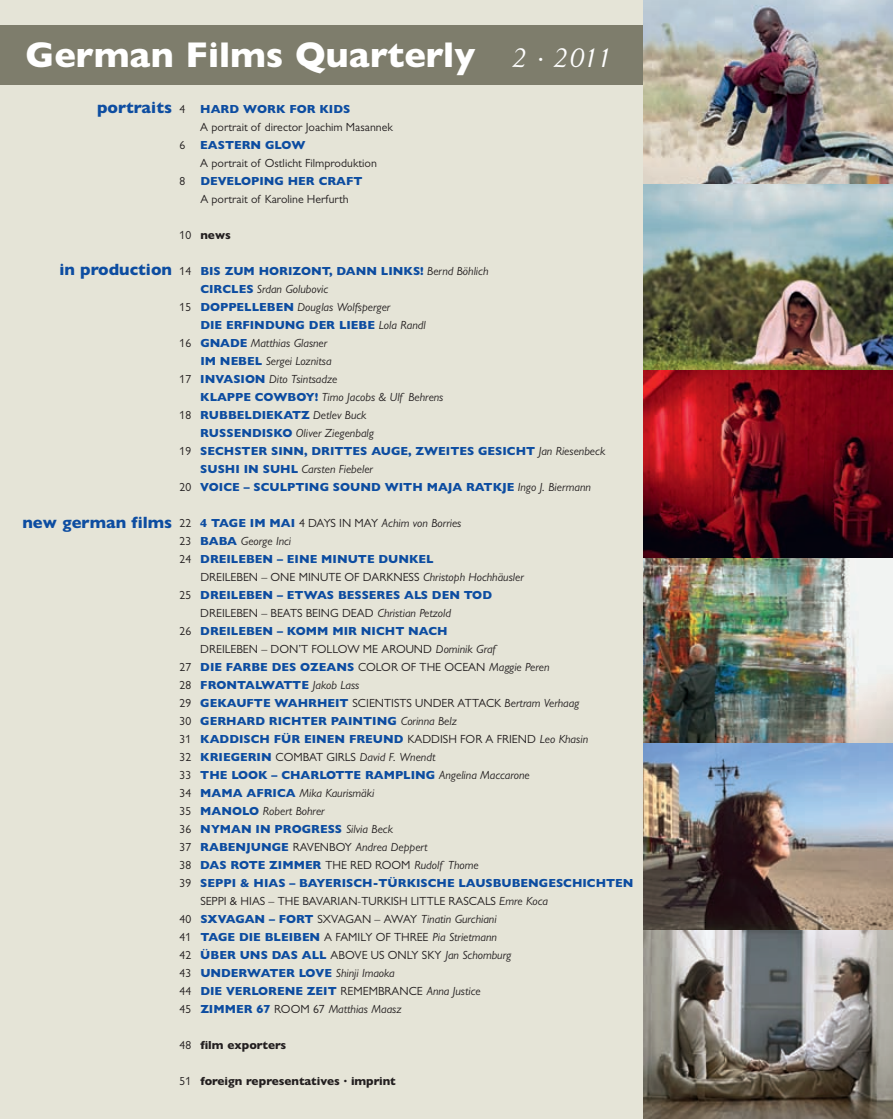
<style>
.page{position:relative;width:893px;height:1119px;background:#fff}
.page>*{position:absolute;margin:0;border:0;box-sizing:border-box;transform-origin:0 0}
.t1{font:800 36.15px "Gill Alt One";color:#fff}
.t2{font:800 16.5px "Gill Alt One";color:#0d4da1}
.t3{font:800 11.85px/18px "Gill Alt One";color:#0d4da1}
.t4{font:11.85px "Gill Alt One";color:#231f20}
.t5{font:800 11.85px "Gill Alt One";color:#231f20}
.t6{font:11.7px/18px "Gill Alt One";color:#231f20;text-align:justify}
.s1{font-family:"Daily News BQ";font-weight:400;font-style:italic;font-size:26.25px}
.s2{font-weight:400;font-style:italic;color:#231f20}
.s3{font-weight:400;color:#231f20}
</style>
<div class="page">
<div style="left:0;top:0;width:643px;height:1118px;background:#e5e4d7"></div>
<div style="left:0;top:26px;width:643px;height:59px;background:#7e7d6c"></div>
<img style="left:643px;top:0;width:250px;height:184px">
<img style="left:643px;top:184px;width:250px;height:187px">
<img style="left:643px;top:557px;width:250px;height:186px">
<img style="left:643px;top:743px;width:250px;height:187px">
<svg style="left:643px;top:930px;width:250px;height:188px;background:#85817b"></svg>
<svg style="left:643px;top:371px;width:250px;height:186px;background:#6f0916"></svg>
<h1 class="t1" style="left:26px;top:42px;width:587px">German Films Quarterly <span class="s1">2 · 2011</span></h1>
<h2 class="t2" style="left:97px;top:102px;width:77px">portraits</h2>
<p class="t6" style="left:180px;top:101px;width:7px">4</p>
<p class="t6" style="left:180px;top:137px;width:7px">6</p>
<p class="t6" style="left:180px;top:173px;width:7px">8</p>
<h2 class="t2" style="left:59px;top:264px;width:114px">in production</h2>
<h2 class="t2" style="left:22px;top:516px;width:151px">new german films</h2>
<p class="t6" style="left:180px;top:227px;width:13px">10</p>
<p class="t6" style="left:180px;top:263px;width:13px">14</p>
<p class="t6" style="left:180px;top:299px;width:13px">15</p>
<p class="t6" style="left:180px;top:335px;width:13px">16</p>
<p class="t6" style="left:180px;top:371px;width:13px">17</p>
<p class="t6" style="left:180px;top:407px;width:13px">18</p>
<p class="t6" style="left:180px;top:443px;width:13px">19</p>
<p class="t6" style="left:180px;top:479px;width:13px">20</p>
<p class="t6" style="left:180px;top:515px;width:13px">22<br>23<br>24</p>
<p class="t6" style="left:180px;top:587px;width:13px">25</p>
<p class="t6" style="left:180px;top:623px;width:13px">26</p>
<p class="t6" style="left:180px;top:659px;width:13px">27<br>28<br>29<br>30<br>31<br>32<br>33<br>34<br>35<br>36<br>37<br>38<br>39</p>
<p class="t6" style="left:180px;top:911px;width:13px">40<br>41<br>42<br>43<br>44<br>45</p>
<p class="t6" style="left:180px;top:1037px;width:13px">48</p>
<p class="t6" style="left:180px;top:1073px;width:13px">51</p>
<p class="t3" style="left:200px;top:101px;width:152px">HARD WORK FOR KIDS</p>
<p class="t4" style="left:200px;top:122px;width:194px">A portrait of director Joachim Masannek</p>
<p class="t3" style="left:200px;top:137px;width:107px">EASTERN GLOW</p>
<p class="t4" style="left:200px;top:158px;width:178px">A portrait of Ostlicht Filmproduktion</p>
<p class="t3" style="left:200px;top:173px;width:164px">DEVELOPING HER CRAFT</p>
<p class="t4" style="left:200px;top:194px;width:150px">A portrait of Karoline Herfurth</p>
<p class="t5" style="left:200px;top:231px;width:32px">news</p>
<p class="t3" style="left:200px;top:263px;width:407px">BIS ZUM HORIZONT, DANN LINKS! <span class="s2">Bernd Böhlich<br></span>CIRCLES <span class="s2">Srdan Golubovic<br></span>DOPPELLEBEN <span class="s2">Douglas Wolfsperger<br></span>DIE ERFINDUNG DER LIEBE <span class="s2">Lola Randl<br></span>GNADE <span class="s2">Matthias Glasner<br></span>IM NEBEL <span class="s2">Sergei Loznitsa<br></span>INVASION <span class="s2">Dito Tsintsadze<br></span>KLAPPE COWBOY! <span class="s2">Timo Jacobs &amp; Ulf Behrens<br></span>RUBBELDIEKATZ <span class="s2">Detlev Buck<br></span>RUSSENDISKO <span class="s2">Oliver Ziegenbalg<br></span>SECHSTER SINN, DRITTES AUGE, ZWEITES GESICHT <span class="s2">Jan Riesenbeck </span>SUSHI IN SUHL <span class="s2">Carsten Fiebeler<br></span>VOICE – SCULPTING SOUND WITH MAJA RATKJE <span class="s2">Ingo J. Biermann</span></p>
<p class="t3" style="left:200px;top:515px;width:435px">4 TAGE IM MAI <span class="s3">4 DAYS IN MAY</span> <span class="s2">Achim von Borries<br></span>BABA <span class="s2">George Inci<br></span>DREILEBEN – EINE MINUTE DUNKEL<br><span class="s3">DREILEBEN – ONE MINUTE OF DARKNESS</span> <span class="s2">Christoph Hochhäusler<br></span>DREILEBEN – ETWAS BESSERES ALS DEN TOD<br><span class="s3">DREILEBEN – BEATS BEING DEAD</span> <span class="s2">Christian Petzold<br></span>DREILEBEN – KOMM MIR NICHT NACH<br><span class="s3">DREILEBEN – DON’T FOLLOW ME AROUND</span> <span class="s2">Dominik Graf<br></span>DIE FARBE DES OZEANS <span class="s3">COLOR OF THE OCEAN</span> <span class="s2">Maggie Peren </span>FRONTALWATTE <span class="s2">Jakob Lass<br></span>GEKAUFTE WAHRHEIT <span class="s3">SCIENTISTS UNDER ATTACK</span> <span class="s2">Bertram Verhaag </span>GERHARD RICHTER PAINTING <span class="s2">Corinna Belz<br></span>KADDISCH FÜR EINEN FREUND <span class="s3">KADDISH FOR A FRIEND</span> <span class="s2">Leo Khasin </span>KRIEGERIN <span class="s3">COMBAT GIRLS</span> <span class="s2">David F. Wnendt<br></span>THE LOOK – CHARLOTTE RAMPLING <span class="s2">Angelina Maccarone<br></span>MAMA AFRICA <span class="s2">Mika Kaurismäki<br></span>MANOLO <span class="s2">Robert Bohrer<br></span>NYMAN IN PROGRESS <span class="s2">Silvia Beck<br></span>RABENJUNGE <span class="s3">RAVENBOY</span> <span class="s2">Andrea Deppert<br></span>DAS ROTE ZIMMER <span class="s3">THE RED ROOM</span> <span class="s2">Rudolf Thome<br></span>SEPPI &amp; HIAS – BAYERISCH-TÜRKISCHE LAUSBUBENGESCHICHTEN <span class="s3">SEPPI &amp; HIAS – THE BAVARIAN-TURKISH LITTLE RASCALS</span> <span class="s2">Emre Koca<br></span>SXVAGAN – FORT <span class="s3">SXVAGAN – AWAY</span> <span class="s2">Tinatin Gurchiani<br></span>TAGE DIE BLEIBEN <span class="s3">A FAMILY OF THREE</span> <span class="s2">Pia Strietmann<br></span>ÜBER UNS DAS ALL <span class="s3">ABOVE US ONLY SKY</span> <span class="s2">Jan Schomburg<br></span>UNDERWATER LOVE <span class="s2">Shinji Imaoka<br></span>DIE VERLORENE ZEIT <span class="s3">REMEMBRANCE</span> <span class="s2">Anna Justice<br></span>ZIMMER 67 <span class="s3">ROOM 67</span> <span class="s2">Matthias Maasz</span></p>
<p class="t5" style="left:200px;top:1041px;width:88px">film exporters</p>
<p class="t5" style="left:200px;top:1077px;width:197px">foreign representatives · imprint</p>
</div>
